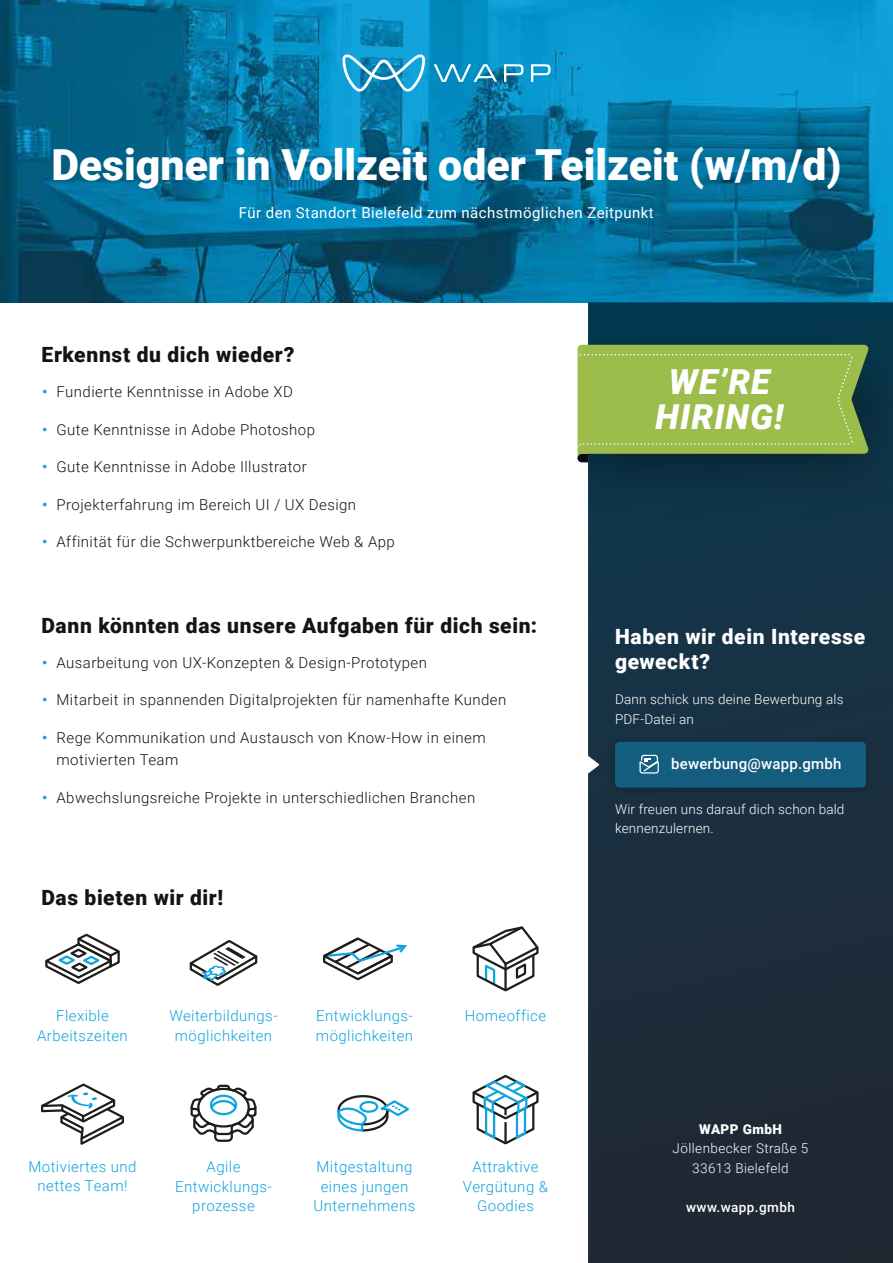
<style>
.page{position:relative;width:893px;height:1263px;background:#fff}
.page>*{position:absolute;margin:0;border:0;box-sizing:border-box;transform-origin:0 0}
.t1{font:900 42.75px "Roboto";color:#fff}
.t2{font:italic 900 34.35px/34.3px "Roboto";letter-spacing:.03em;color:#fff;text-align:center}
.t3{font:900 21px "Roboto";letter-spacing:.03em;color:#161215}
.t4{font:900 21px "Roboto";letter-spacing:.03em;color:#fff}
.t5{font:900 21px "Roboto";letter-spacing:.03em;color:#161214}
.t6{font:300 15px/22.5px "Roboto";letter-spacing:.03em;color:#161214}
.t7{font:300 15px/19.5px "Roboto";letter-spacing:.03em;color:#0ea4df;text-align:center}
.t8{font:15px "Roboto";letter-spacing:.03em;color:#fff}
.t9{font:300 15px/19.5px "Roboto";letter-spacing:.03em;color:#0da4df;text-align:center}
.t10{font:500 15px "Roboto";letter-spacing:.015em;color:#fff}
.t11{font:700 15px "Roboto";color:#14a5df}
.t12{font:300 13.5px/19.5px "Roboto";letter-spacing:.015em;color:#fff}
.t13{font:500 13.5px "Roboto";letter-spacing:.03em;color:#fff}
.t14{font:900 13.5px "Roboto";letter-spacing:.03em;color:#fff}
</style>
<div class="page">
<img style="left:0;top:0;width:893px;height:302px">
<svg style="left:588px;top:527px;width:305px;height:736px;background:#1b2d3d"></svg>
<img style="left:588px;top:301px;width:305px;height:226px">
<svg style="left:578px;top:345px;width:291px;height:117px;background:#8eae4b"></svg>
<img style="left:606px;top:734px;width:270px;height:65px">
<div style="left:615px;top:742px;width:251px;height:45px;background:#145d7f;border-radius:4px"></div>
<svg style="left:639px;top:755px;width:20px;height:18px"></svg>
<svg style="left:41px;top:1083px;width:83px;height:62px"></svg>
<svg style="left:434px;top:64px;width:116px;height:18px"></svg>
<svg style="left:342px;top:53px;width:83px;height:41px;background:#3ca6d0"></svg>
<svg style="left:45px;top:933px;width:75px;height:51px"></svg>
<svg style="left:323px;top:937px;width:84px;height:44px"></svg>
<svg style="left:190px;top:1084px;width:67px;height:58px"></svg>
<svg style="left:472px;top:1075px;width:67px;height:70px"></svg>
<svg style="left:472px;top:926px;width:67px;height:66px"></svg>
<svg style="left:189px;top:940px;width:69px;height:46px"></svg>
<svg style="left:337px;top:1095px;width:72px;height:37px"></svg>
<h1 class="t1" style="left:51px;top:134px;width:792px">Designer in Vollzeit oder Teilzeit (w/m/d)</h1>
<p class="t8" style="left:239px;top:202px;width:416px">Für den Standort Bielefeld zum nächstmöglichen Zeitpunkt</p>
<h3 class="t5" style="left:41px;top:340px;width:255px">Erkennst du dich wieder?</h3>
<p class="t11" style="left:42px;top:381px;width:7px">•</p>
<p class="t11" style="left:42px;top:419px;width:7px">•</p>
<p class="t11" style="left:42px;top:456px;width:7px">•</p>
<p class="t11" style="left:42px;top:494px;width:7px">•</p>
<p class="t11" style="left:42px;top:531px;width:7px">•</p>
<p class="t6" style="left:57px;top:380px;width:238px">Fundierte Kenntnisse in Adobe XD</p>
<p class="t6" style="left:57px;top:417px;width:260px">Gute Kenntnisse in Adobe Photoshop</p>
<p class="t6" style="left:57px;top:455px;width:252px">Gute Kenntnisse in Adobe Illustrator</p>
<p class="t6" style="left:57px;top:492px;width:301px">Projekterfahrung im Bereich UI / UX Design</p>
<p class="t6" style="left:57px;top:530px;width:340px">Affinität für die Schwerpunktbereiche Web &amp; App</p>
<h2 class="t2" style="left:655px;top:363px;width:129px">WE’RE<br>HIRING!</h2>
<h3 class="t3" style="left:41px;top:611px;width:497px">Dann könnten das unsere Aufgaben für dich sein:</h3>
<p class="t11" style="left:42px;top:652px;width:7px">•</p>
<p class="t11" style="left:42px;top:689px;width:7px">•</p>
<p class="t11" style="left:42px;top:727px;width:7px">•</p>
<h3 class="t4" style="left:615px;top:621px;width:252px">Haben wir dein Interesse</h3>
<p class="t6" style="left:57px;top:651px;width:372px">Ausarbeitung von UX-Konzepten &amp; Design-Prototypen</p>
<h3 class="t4" style="left:615px;top:647px;width:97px">geweckt?</h3>
<p class="t6" style="left:57px;top:688px;width:451px">Mitarbeit in spannenden Digitalprojekten für namenhafte Kunden</p>
<p class="t6" style="left:57px;top:726px;width:431px">Rege Kommunikation und Austausch von Know-How in einem motivierten Team</p>
<p class="t6" style="left:57px;top:786px;width:420px">Abwechslungsreiche Projekte in unterschiedlichen Branchen</p>
<p class="t12" style="left:615px;top:689px;width:230px">Dann schick uns deine Bewerbung als<br>PDF-Datei an</p>
<p class="t10" style="left:671px;top:753px;width:172px">bewerbung@wapp.gmbh</p>
<p class="t11" style="left:42px;top:787px;width:7px">•</p>
<p class="t12" style="left:615px;top:799px;width:231px">Wir freuen uns darauf dich schon bald kennenzulernen.</p>
<h3 class="t3" style="left:41px;top:882px;width:183px">Das bieten wir dir!</h3>
<p class="t7" style="left:37px;top:1006px;width:92px">Flexible<br>Arbeitszeiten</p>
<p class="t7" style="left:169px;top:1006px;width:110px">Weiterbildungs&shy;möglichkeiten</p>
<p class="t7" style="left:316px;top:1006px;width:99px;text-align:left">Entwicklungs&shy;möglichkeiten</p>
<p class="t7" style="left:465px;top:1006px;width:83px">Homeoffice</p>
<p class="t9" style="left:28px;top:1156px;width:110px">Motiviertes und nettes Team!</p>
<p class="t7" style="left:175px;top:1156px;width:98px">Agile<br>Entwicklungs&shy;prozesse</p>
<p class="t7" style="left:314px;top:1156px;width:103px">Mitgestaltung eines jungen<br>Unternehmens</p>
<p class="t7" style="left:463px;top:1156px;width:87px">Attraktive<br>Vergütung &amp;<br>Goodies</p>
<p class="t14" style="left:699px;top:1119px;width:84px">WAPP GmbH</p>
<p class="t12" style="left:673px;top:1138px;width:137px;text-align:center">Jöllenbecker Straße 5<br>33613 Bielefeld</p>
<p class="t13" style="left:686px;top:1197px;width:110px">www.wapp.gmbh</p>
</div>
